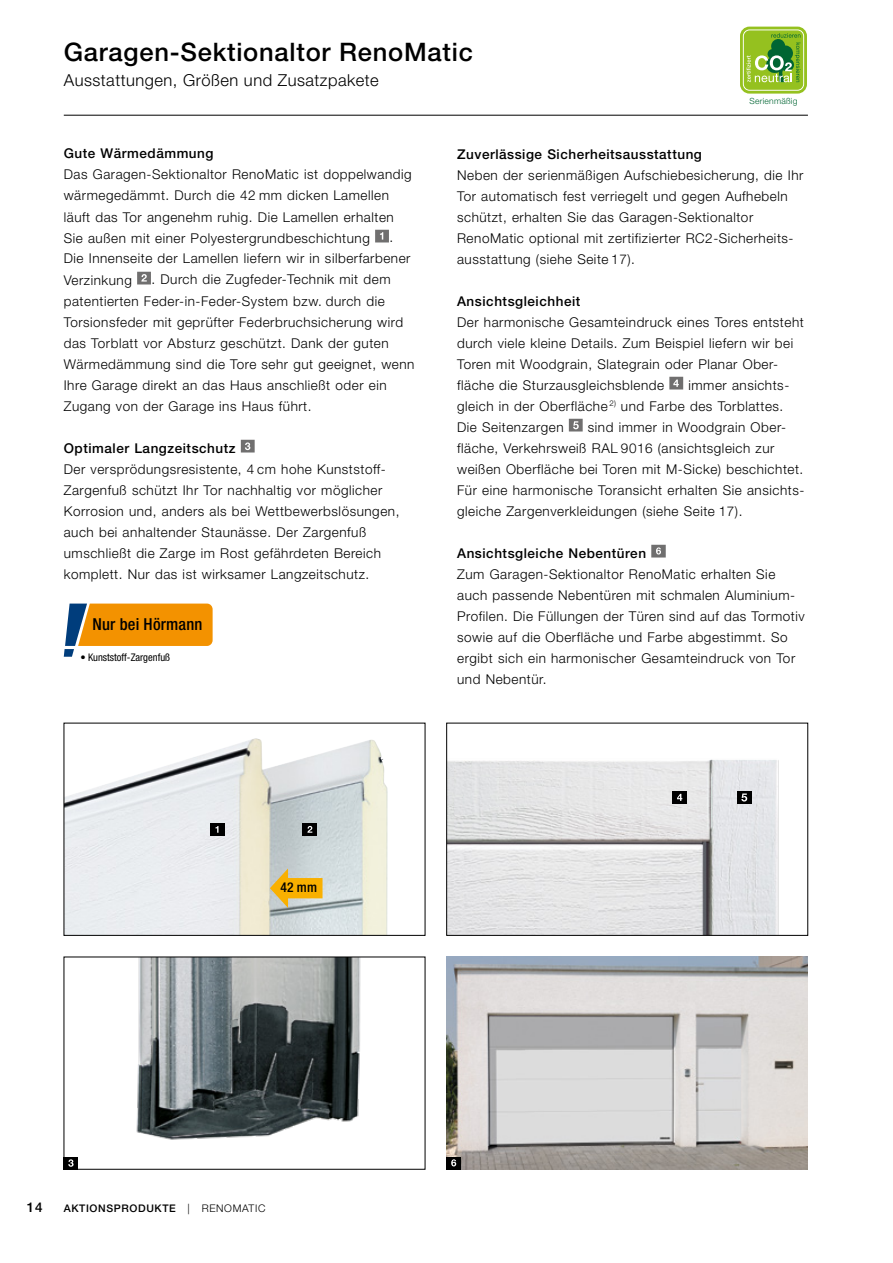
<style>
.page{position:relative;width:893px;height:1263px;background:#fff}
.page>*{position:absolute;margin:0;border:0;box-sizing:border-box;transform-origin:0 0}
.t1{font:500 25.5px "Hoermann Helvetica Neue";letter-spacing:.03em;color:#000}
.t2{font:300 16.5px "Hoermann Helvetica Neue";letter-spacing:.03em;color:#000}
.t3{font:500 condensed 16.5px "Hoermann Helvetica Neue";letter-spacing:.01em;color:#000}
.t4{font:300 13.5px/21px "Hoermann Helvetica Neue";letter-spacing:.04em;color:#000}
.t5{font:500 13.5px "Hoermann Helvetica Neue";letter-spacing:.04em;color:#000}
.t6{font:500 condensed 13.5px "Hoermann Helvetica Neue";color:#000}
.t7{font:500 10.5px "Hoermann Helvetica Neue";letter-spacing:.06em;color:#000}
.t8{font:condensed 10.5px "Hoermann Helvetica Neue";color:#000}
.t9{font:300 8.55px "Hoermann Helvetica Neue";letter-spacing:.03em;color:#006533}
.s1{font-weight:300}
</style>
<div class="page">
<img style="left:136px;top:959px;width:225px;height:181px">
<img style="left:66px;top:738px;width:322px;height:195px">
<img style="left:448px;top:759px;width:331px;height:174px">
<img style="left:446px;top:957px;width:362px;height:212px">
<div style="left:64px;top:1157px;width:14px;height:12px;background:#000"></div>
<svg style="left:68px;top:1159px;width:6px;height:8px"></svg>
<div style="left:672px;top:791px;width:15px;height:13px;background:#000"></div>
<svg style="left:677px;top:794px;width:5px;height:7px"></svg>
<div style="left:737px;top:791px;width:14px;height:13px;background:#000"></div>
<svg style="left:741px;top:793px;width:6px;height:8px"></svg>
<div style="left:446px;top:1157px;width:15px;height:12px;background:#000"></div>
<svg style="left:451px;top:1159px;width:5px;height:7px"></svg>
<svg style="left:270px;top:868px;width:53px;height:40px;background:#ddbd66"></svg>
<div style="left:303px;top:823px;width:14px;height:13px;background:#000"></div>
<svg style="left:307px;top:826px;width:5px;height:7px"></svg>
<div style="left:210px;top:823px;width:14px;height:13px;background:#000"></div>
<svg style="left:64px;top:604px;width:149px;height:53px"></svg>
<svg style="left:375px;top:230px;width:14px;height:12px"></svg>
<svg style="left:137px;top:272px;width:14px;height:12px"></svg>
<svg style="left:241px;top:440px;width:14px;height:12px"></svg>
<svg style="left:669px;top:377px;width:14px;height:12px"></svg>
<svg style="left:569px;top:419px;width:14px;height:12px"></svg>
<svg style="left:651px;top:545px;width:15px;height:12px"></svg>
<div style="left:741px;top:28px;width:64px;height:64px;background:#95c11f;border-radius:8px"></div>
<div style="left:739px;top:26px;width:69px;height:69px;border:5px solid #fff;border-radius:8px"></div>
<div style="left:740px;top:27px;width:67px;height:67px;border:3px solid #95c11f;border-radius:8px"></div>
<svg style="left:746px;top:33px;width:55px;height:49px"></svg>
<hr style="left:64px;top:115px;width:744px;height:1px;background:#000">
<h1 class="t1" style="left:64px;top:34px;width:411px">Garagen-Sektionaltor RenoMatic</h1>
<p class="t2" style="left:64px;top:69px;width:317px">Ausstattungen, Größen und Zusatzpakete</p>
<p class="t9" style="left:749px;top:95px;width:49px">Serienmäßig</p>
<p class="t5" style="left:64px;top:144px;width:151px">Gute Wärmedämmung</p>
<p class="t4" style="left:64px;top:163px;width:349px">Das Garagen-Sektionaltor RenoMatic ist doppelwandig wärmegedämmt. Durch die 42 mm dicken Lamellen läuft das Tor angenehm ruhig. Die Lamellen erhalten Sie außen mit einer Polyestergrundbeschichtung</p>
<p class="t4" style="left:64px;top:226px;width:348px;text-indent:326px">.<br>Die Innenseite der Lamellen liefern wir in silberfarbener<br>Verzinkung</p>
<p class="t4" style="left:64px;top:268px;width:352px;text-indent:88px">. Durch die Zugfeder-Technik mit dem patentierten Feder-in-Feder-System bzw. durch die Torsionsfeder mit geprüfter Federbruchsicherung wird das Torblatt vor Absturz geschützt. Dank der guten Wärmedämmung sind die Tore sehr gut geeignet, wenn Ihre Garage direkt an das Haus anschließt oder ein Zugang von der Garage ins Haus führt.</p>
<p class="t5" style="left:64px;top:438px;width:173px">Optimaler Langzeitschutz</p>
<p class="t4" style="left:64px;top:457px;width:337px">Der versprödungsresistente, 4 cm hohe Kunststoff-Zargenfuß schützt Ihr Tor nachhaltig vor möglicher Korrosion und, anders als bei Wettbewerbslösungen, auch bei anhaltender Staunässe. Der Zargenfuß umschließt die Zarge im Rost gefährdeten Bereich komplett. Nur das ist wirksamer Langzeitschutz.</p>
<p class="t3" style="left:93px;top:613px;width:111px">Nur bei Hörmann</p>
<p class="t8" style="left:80px;top:650px;width:91px">• Kunststoff-Zargenfuß</p>
<p class="t5" style="left:457px;top:144px;width:246px">Zuverlässige Sicherheitsausstattung</p>
<p class="t4" style="left:457px;top:163px;width:348px">Neben der serienmäßigen Aufschiebesicherung, die Ihr Tor automatisch fest verriegelt und gegen Aufhebeln schützt, erhalten Sie das Garagen-Sektionaltor RenoMatic optional mit zertifizierter RC2-Sicherheits&shy;ausstattung (siehe Seite 17).</p>
<p class="t5" style="left:457px;top:291px;width:125px">Ansichtsgleichheit</p>
<p class="t4" style="left:457px;top:310px;width:348px">Der harmonische Gesamteindruck eines Tores entsteht durch viele kleine Details. Zum Beispiel liefern wir bei Toren mit Woodgrain, Slategrain oder Planar Ober&shy;fläche die Sturzausgleichsblende</p>
<p class="t4" style="left:457px;top:373px;width:334px;text-indent:231px">immer ansichts&shy;gleich in der Oberfläche <sup>2)</sup> und Farbe des Torblattes.<br>Die Seitenzargen</p>
<p class="t4" style="left:457px;top:415px;width:348px;text-indent:131px">sind immer in Woodgrain Ober&shy;fläche, Verkehrsweiß RAL 9016 (ansichtsgleich zur weißen Oberfläche bei Toren mit M-Sicke) beschichtet.<br>Für eine harmonische Toransicht erhalten Sie ansichts&shy;gleiche Zargenverkleidungen (siehe Seite 17).</p>
<p class="t5" style="left:457px;top:543px;width:190px">Ansichtsgleiche Nebentüren</p>
<p class="t4" style="left:457px;top:562px;width:349px">Zum Garagen-Sektionaltor RenoMatic erhalten Sie auch passende Nebentüren mit schmalen Aluminium-Profilen. Die Füllungen der Türen sind auf das Tormotiv sowie auf die Oberfläche und Farbe abgestimmt. So ergibt sich ein harmonischer Gesamteindruck von Tor und Nebentür.</p>
<p class="t6" style="left:280px;top:878px;width:38px">42 mm</p>
<p class="t5" style="left:27px;top:1198px;width:17px">14</p>
<p class="t7" style="left:64px;top:1201px;width:203px">AKTIONSPRODUKTE <span class="s1">| RENOMATIC</span></p>
</div>
